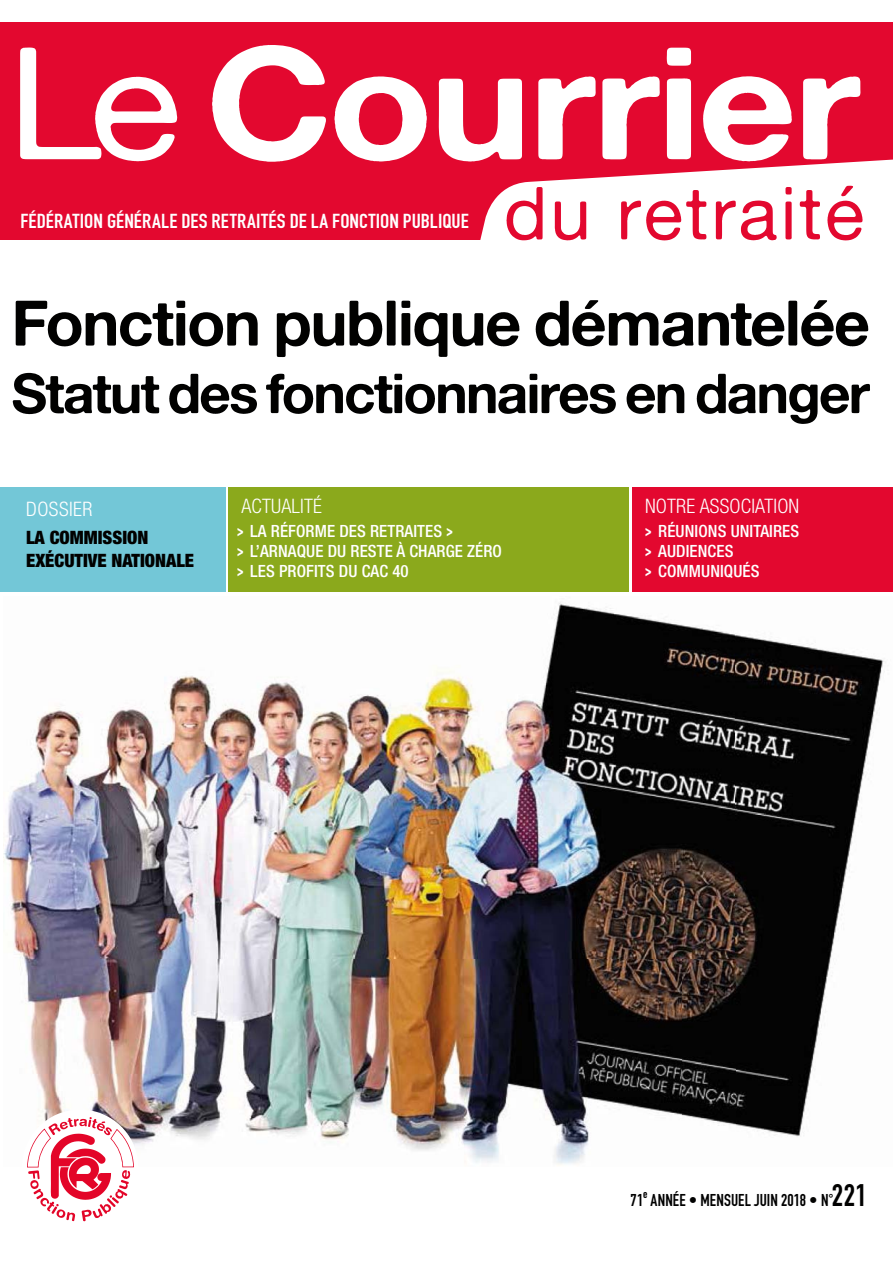
<style>
.page{position:relative;width:893px;height:1263px;background:#fff}
.page>*{position:absolute;margin:0;border:0;box-sizing:border-box;transform-origin:0 0}
.t1{font:63px "Alte Haas Grotesk Bold";letter-spacing:-.025em;color:#010100}
.t2{font:55.35px "Alte Haas Grotesk Bold";letter-spacing:-.035em;color:#010100}
.t3{font:19.95px "DIN Engschrift LT";letter-spacing:.01em;color:#fff;scale:1.08 1}
.t4{font:300 condensed 19.95px "Helvetica Neue LT Std";letter-spacing:.01em;color:#fff}
.t5{font:900 condensed 18.45px/23.1px "Helvetica Neue LT Std";color:#010100}
.t6{font:500 condensed 16.95px/20px "Helvetica Neue LT Std";letter-spacing:.005em;color:#fff}
.t7{font:16.95px "DIN Engschrift LT";letter-spacing:.005em;color:#010100}
.t8{font:11.85px "DIN Engschrift LT";color:#010100}
.s1{font-weight:900;font-size:15.3px}
.s2{font-size:30.75px}
</style>
<div class="page">
<img style="left:3px;top:602px;width:881px;height:563px">
<svg style="left:22px;top:1110px;width:117px;height:112px"></svg>
<div style="left:0;top:22px;width:893px;height:218px;background:#e3082f"></div>
<svg style="left:20px;top:45px;width:840px;height:117px"></svg>
<svg style="left:474px;top:156px;width:419px;height:85px;fill:#fff"></svg>
<svg style="left:506px;top:186px;width:356px;height:54px"></svg>
<div style="left:228px;top:488px;width:401px;height:104px;background:#8ba91c"></div>
<div style="left:632px;top:488px;width:261px;height:104px;background:#e3082f"></div>
<div style="left:0;top:488px;width:226px;height:104px;background:#73c7d7"></div>
<p class="t3" style="left:20px;top:213px;width:417px">FÉDÉRATION GÉNÉRALE DES RETRAITÉS DE LA FONCTION PUBLIQUE</p>
<h1 class="t1" style="left:11px;top:301px;width:860px">Fonction publique démantelée</h1>
<h2 class="t2" style="left:11px;top:374px;width:860px">Statut des fonctionnaires en danger</h2>
<p class="t4" style="left:26px;top:498px;width:68px">DOSSIER</p>
<p class="t5" style="left:26px;top:526px;width:169px">LA COMMISSION<br>EXÉCUTIVE NATIONALE</p>
<p class="t4" style="left:241px;top:494px;width:82px">ACTUALITÉ</p>
<p class="t6" style="left:237px;top:521px;width:266px"><span class="s1">&gt;</span> LA RÉFORME DES RETRAITES <span class="s1">&gt;<br>&gt;</span> L’ARNAQUE DU RESTE À CHARGE ZÉRO <span class="s1">&gt;</span> LES PROFITS DU CAC 40</p>
<p class="t4" style="left:645px;top:494px;width:156px">NOTRE ASSOCIATION</p>
<p class="t6" style="left:645px;top:521px;width:156px"><span class="s1">&gt;</span> RÉUNIONS UNITAIRES <span class="s1">&gt;</span> AUDIENCES<br><span class="s1">&gt;</span> COMMUNIQUÉS</p>
<p class="t7" style="left:631px;top:1194px;width:238px">71 ANNÉE • MENSUEL JUIN 2018 • N°<span class="s2">221</span></p>
<p class="t8" style="left:643px;top:1189px;width:6px">e</p>
</div>
